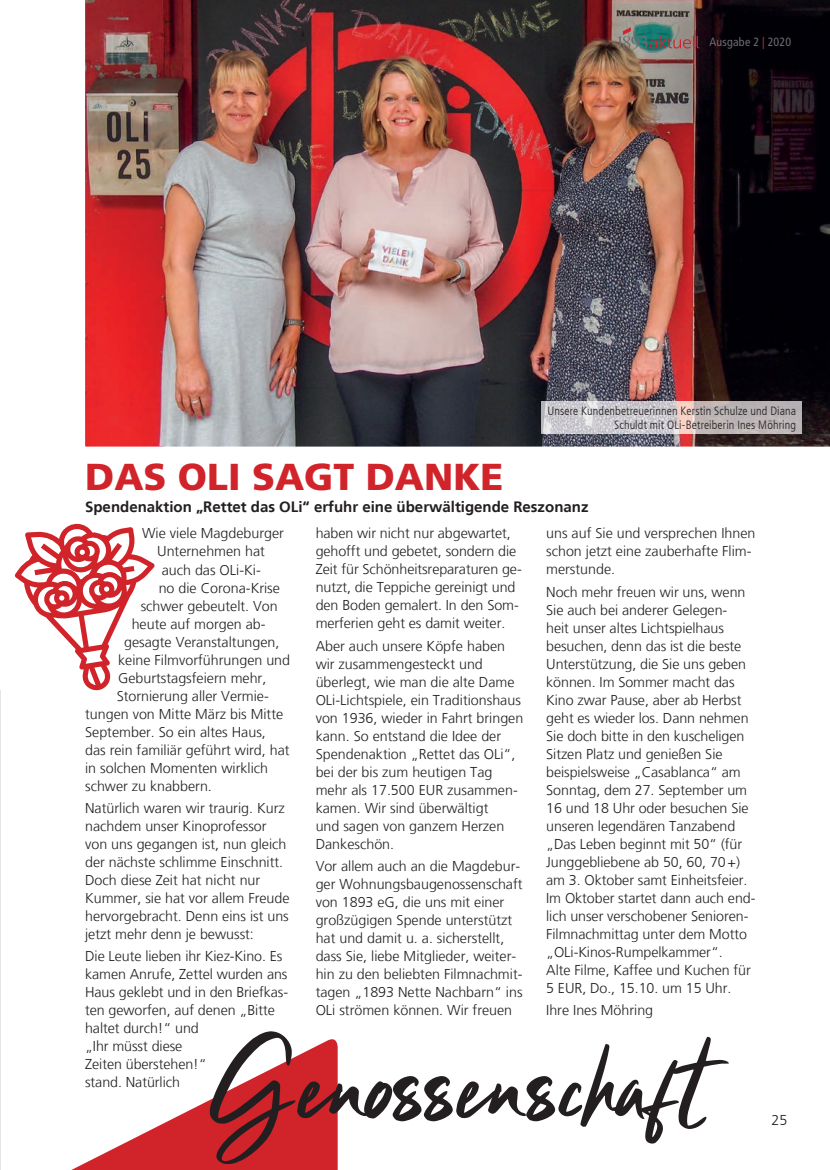
<style>
.page{position:relative;width:830px;height:1170px;background:#fff}
.page>*{position:absolute;margin:0;border:0;box-sizing:border-box;transform-origin:0 0}
.t1{font:97.5px "Clattering";color:#231f20}
.t2{font:900 37.5px "Frutiger LT Std";color:#d1232a}
.t3{font:700 15px "Frutiger LT";color:#231f20}
.t4{font:300 14.25px/18px "Frutiger LT";color:#231f20}
.t5{font:300 condensed 12px/14.4px "Frutiger LT";letter-spacing:.01em;color:#231f20;text-align:right}
.t6{font:condensed 12px "Frutiger LT";letter-spacing:.015em;color:#6c6d70}
.s1{color:#d1232a}
</style>
<div class="page">
<img style="left:85px;top:0;width:744px;height:446px">
<img style="left:541px;top:401px;width:259px;height:32px">
<svg style="left:15px;top:523px;width:139px;height:167px"></svg>
<svg style="left:73px;top:1039px;width:264px;height:130px"></svg>
<svg style="left:617px;top:27px;width:81px;height:24px;background:#6a7770"></svg>
<svg style="left:0;top:690px;width:1px;height:479px"></svg>
<p class="t6" style="left:709px;top:35px;width:83px">Ausgabe 2 <span class="s1">|</span> 2020</p>
<p class="t5" style="left:547px;top:403px;width:250px">Unsere Kundenbetreuerinnen Kerstin Schulze und Diana<br>Schuldt mit OLi-Betreiberin Ines Möhring</p>
<h2 class="t2" style="left:85px;top:454px;width:419px">DAS OLI SAGT DANKE</h2>
<p class="t3" style="left:85px;top:498px;width:504px">Spendenaktion „Rettet das OLi“ erfuhr eine überwältigende Reszonanz</p>
<p class="t4" style="left:546px;top:524px;width:211px">uns auf Sie und versprechen Ihnen schon jetzt eine zauberhafte Flim&shy;merstunde.</p>
<p class="t4" style="left:546px;top:583px;width:211px">Noch mehr freuen wir uns, wenn<br>Sie auch bei anderer Gelegen-<br>heit unser altes Lichtspielhaus besuchen, denn das ist die beste<br>Unterstützung, die Sie uns geben können. Im Sommer macht das<br>Kino zwar Pause, aber ab Herbst geht es wieder los. Dann nehmen<br>Sie doch bitte in den kuscheligen<br>Sitzen Platz und genießen Sie beispielsweise „Casablanca“ am<br>Sonntag, dem 27. September um<br>16 und 18 Uhr oder besuchen Sie unseren legendären Tanzabend „Das Leben beginnt mit 50“ (für<br>Junggebliebene ab 50, 60, 70 +) am 3. Oktober samt Einheitsfeier.<br>Im Oktober startet dann auch end&shy;lich unser verschobener Senioren-<br>Filmnachmittag unter dem Motto „OLi-Kinos-Rumpelkammer“.<br>Alte Filme, Kaffee und Kuchen für<br>5 EUR, Do., 15.10. um 15 Uhr.</p>
<p class="t4" style="left:546px;top:1001px;width:108px">Ihre Ines Möhring</p>
<p class="t4" style="left:315px;top:524px;width:207px">haben wir nicht nur abgewartet, gehofft und gebetet, sondern die Zeit für Schönheitsreparaturen ge&shy;nutzt, die Teppiche gereinigt und den Boden gemalert. In den Som&shy;merferien geht es damit weiter.</p>
<p class="t4" style="left:315px;top:637px;width:209px">Aber auch unsere Köpfe haben wir zusammengesteckt und überlegt, wie man die alte Dame<br>OLi-Lichtspiele, ein Traditionshaus von 1936, wieder in Fahrt bringen kann. So entstand die Idee der<br>Spendenaktion „Rettet das OLi“, bei der bis zum heutigen Tag mehr als 17.500 EUR zusammen&shy;kamen. Wir sind überwältigt<br>und sagen von ganzem Herzen<br>Dankeschön.</p>
<p class="t4" style="left:315px;top:857px;width:208px">Vor allem auch an die Magdebur&shy;ger Wohnungsbaugenossenschaft von 1893 eG, die uns mit einer großzügigen Spende unterstützt hat und damit u. a. sicherstellt, dass Sie, liebe Mitglieder, weiter&shy;hin zu den beliebten Filmnachmit&shy;tagen „1893 Nette Nachbarn“ ins<br>OLi strömen können. Wir freuen</p>
<p class="t4" style="left:142px;top:524px;width:143px">Wie viele Magdeburger</p>
<p class="t4" style="left:157px;top:542px;width:109px">Unternehmen hat</p>
<p class="t4" style="left:162px;top:560px;width:100px">auch das OLi-Ki-</p>
<p class="t4" style="left:159px;top:578px;width:123px">no die Corona-Krise</p>
<p class="t4" style="left:141px;top:596px;width:138px">schwer gebeutelt. Von</p>
<p class="t4" style="left:132px;top:614px;width:135px">heute auf morgen ab-</p>
<p class="t4" style="left:124px;top:632px;width:157px">gesagte Veranstaltungen,</p>
<p class="t4" style="left:118px;top:650px;width:173px">keine Filmvorführungen und</p>
<p class="t4" style="left:118px;top:668px;width:150px">Geburtstagsfeiern mehr,</p>
<p class="t4" style="left:117px;top:686px;width:153px">Stornierung aller Vermie-</p>
<p class="t4" style="left:85px;top:704px;width:199px">tungen von Mitte März bis Mitte</p>
<p class="t4" style="left:85px;top:722px;width:182px">September. So ein altes Haus,</p>
<p class="t4" style="left:85px;top:740px;width:206px">das rein familiär geführt wird, hat</p>
<p class="t4" style="left:85px;top:758px;width:184px">in solchen Momenten wirklich</p>
<p class="t4" style="left:85px;top:776px;width:128px">schwer zu knabbern.</p>
<p class="t4" style="left:85px;top:799px;width:206px">Natürlich waren wir traurig. Kurz nachdem unser Kinoprofessor von uns gegangen ist, nun gleich der nächste schlimme Einschnitt.<br>Doch diese Zeit hat nicht nur<br>Kummer, sie hat vor allem Freude hervorgebracht. Denn eins ist uns jetzt mehr denn je bewusst:</p>
<p class="t4" style="left:85px;top:947px;width:204px">Die Leute lieben ihr Kiez-Kino. Es kamen Anrufe, Zettel wurden ans<br>Haus geklebt und in den Briefkas&shy;ten geworfen, auf denen „Bitte haltet durch!“ und<br>„Ihr müsst diese<br>Zeiten überstehen!“<br>stand. Natürlich</p>
<h1 class="t1" style="left:208px;top:1025px;width:498px">Genossenschaft</h1>
<p class="t4" style="left:771px;top:1111px;width:17px">25</p>
</div>
